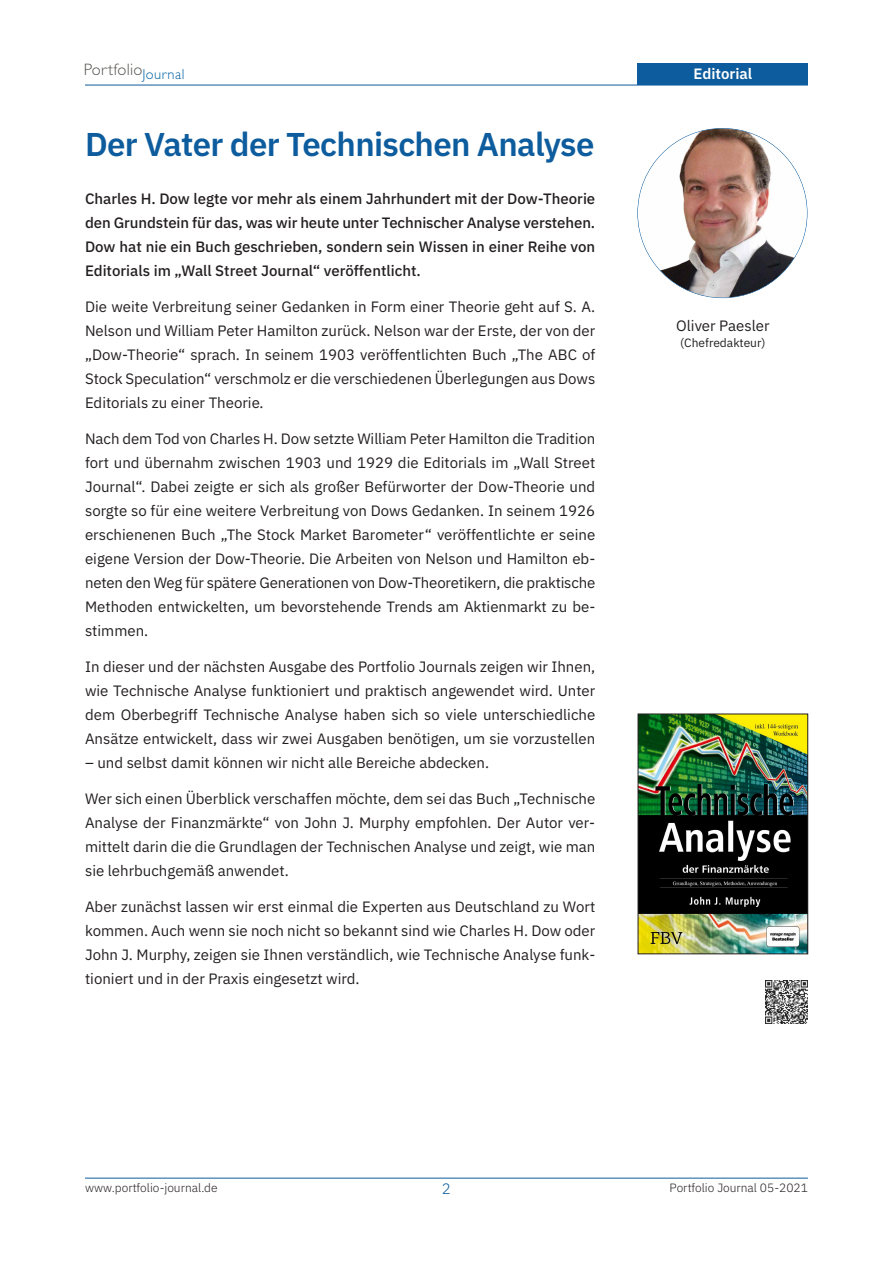
<style>
.page{position:relative;width:893px;height:1263px;background:#fff}
.page>*{position:absolute;margin:0;border:0;box-sizing:border-box;transform-origin:0 0}
.t1{font:600 33px "IBM Plex Sans";letter-spacing:-.02em;color:#0d5c9d}
.t2{font:300 16.5px "Gill Sans";letter-spacing:.015em;color:#555351}
.t3{font:15px/24px "IBM Plex Sans";color:#231f20;text-align:justify}
.t4{font:500 15px/24px "IBM Plex Sans";color:#231f20;text-align:justify}
.t5{font:600 15px "IBM Plex Sans";color:#fff}
.t6{font:300 15px "IBM Plex Sans";color:#0d5c9d}
.t7{font:300 12px "IBM Plex Sans";color:#231f20}
.t8{font:12px "IBM Plex Sans";color:#231f20}
</style>
<div class="page">
<div style="left:638px;top:64px;width:170px;height:21px;background:#0d5c9d"></div>
<hr style="left:85px;top:85px;width:723px;height:1px;background:#0d5c9d">
<hr style="left:85px;top:1178px;width:723px;height:1px;background:#0d5c9d">
<img style="left:638px;top:128px;width:169px;height:170px;border-radius:50%">
<img style="left:765px;top:980px;width:43px;height:43px">
<img style="left:640px;top:716px;width:166px;height:236px">
<div style="left:638px;top:714px;width:170px;height:240px;border:1px solid #231f20"></div>
<p class="t2" style="left:84px;top:60px;width:102px">Portfolio<sub>Journal</sub></p>
<p class="t5" style="left:693px;top:61px;width:60px">Editorial</p>
<h1 class="t1" style="left:85px;top:118px;width:511px">Der Vater der Technischen Analyse</h1>
<p class="t4" style="left:85px;top:186px;width:512px">Charles H. Dow legte vor mehr als einem Jahrhundert mit der Dow-Theorie den Grundstein für das, was wir heute unter Technischer Analyse verstehen.<br>Dow hat nie ein Buch geschrieben, sondern sein Wissen in einer Reihe von Editorials im „Wall Street Journal“ veröffentlicht.</p>
<p class="t3" style="left:85px;top:294px;width:512px">Die weite Verbreitung seiner Gedanken in Form einer Theorie geht auf S. A.<br>Nelson und William Peter Hamilton zurück. Nelson war der Erste, der von der „Dow-Theorie“ sprach. In seinem 1903 veröffentlichten Buch „The ABC of Stock Speculation“ verschmolz er die verschiedenen Überlegungen aus Dows Editorials zu einer Theorie.</p>
<p class="t3" style="left:85px;top:426px;width:512px">Nach dem Tod von Charles H. Dow setzte William Peter Hamilton die Tradition fort und übernahm zwischen 1903 und 1929 die Editorials im „Wall Street Journal“. Dabei zeigte er sich als großer Befürworter der Dow-Theorie und sorgte so für eine weitere Verbreitung von Dows Gedanken. In seinem 1926 erschienenen Buch „The Stock Market Barometer“ veröffentlichte er seine eigene Version der Dow-Theorie. Die Arbeiten von Nelson und Hamilton eb&shy;neten den Weg für spätere Generationen von Dow-Theoretikern, die praktische Methoden entwickelten, um bevorstehende Trends am Aktienmarkt zu be&shy;stimmen.</p>
<p class="t3" style="left:85px;top:654px;width:512px">In dieser und der nächsten Ausgabe des Portfolio Journals zeigen wir Ihnen, wie Technische Analyse funktioniert und praktisch angewendet wird. Unter dem Oberbegriff Technische Analyse haben sich so viele unterschiedliche Ansätze entwickelt, dass wir zwei Ausgaben benötigen, um sie vorzustellen</p>
<p class="t3" style="left:85px;top:750px;width:405px">– und selbst damit können wir nicht alle Bereiche abdecken.</p>
<p class="t3" style="left:85px;top:786px;width:512px">Wer sich einen Überblick verschaffen möchte, dem sei das Buch „Technische Analyse der Finanzmärkte“ von John J. Murphy empfohlen. Der Autor ver&shy;mittelt darin die die Grundlagen der Technischen Analyse und zeigt, wie man sie lehrbuchgemäß anwendet.</p>
<p class="t3" style="left:85px;top:894px;width:512px">Aber zunächst lassen wir erst einmal die Experten aus Deutschland zu Wort kommen. Auch wenn sie noch nicht so bekannt sind wie Charles H. Dow oder John J. Murphy, zeigen sie Ihnen verständlich, wie Technische Analyse funk&shy;tioniert und in der Praxis eingesetzt wird.</p>
<p class="t3" style="left:676px;top:312px;width:95px">Oliver Paesler</p>
<p class="t8" style="left:680px;top:334px;width:87px">(Chefredakteur)</p>
<p class="t7" style="left:85px;top:1178px;width:134px">www.portfolio-journal.de</p>
<p class="t6" style="left:442px;top:1177px;width:10px">2</p>
<p class="t7" style="left:670px;top:1178px;width:140px">Portfolio Journal 05-2021</p>
</div>
